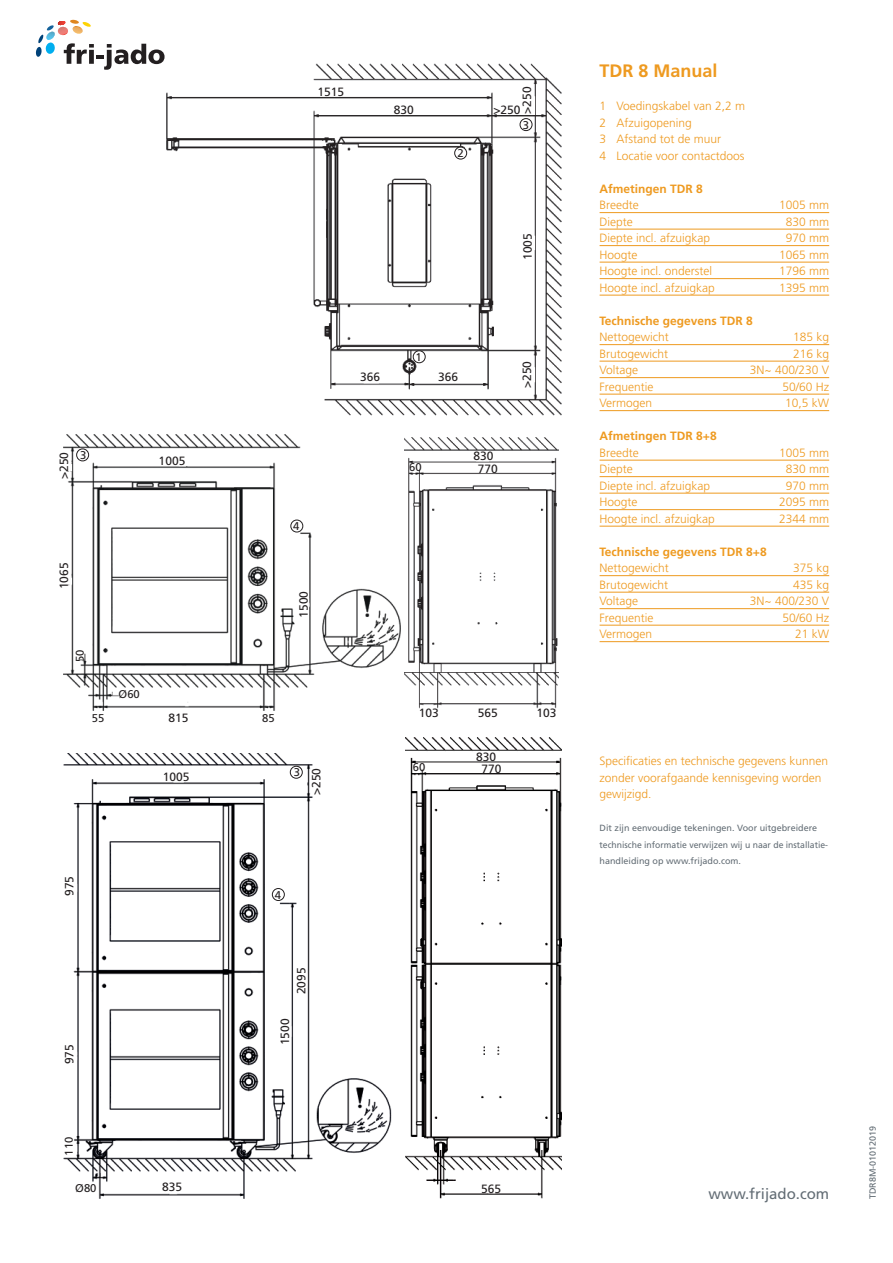
<style>
.page{position:relative;width:893px;height:1263px;background:#fff}
.page>*{position:absolute;margin:0;border:0;box-sizing:border-box;transform-origin:0 0}
.t1{font:700 18px "Frutiger LT Std";color:#ee9a20}
.t2{font:15px "Frutiger LT Std";color:#636d75}
.t3{font:300 12px/16.5px "Frutiger LT Std";color:#ee9a20}
.t4{font:12px "Frutiger LT Std";color:#231f20}
.t5{font:700 12px "Frutiger LT Std";color:#ee9a20}
.t6{font:11.25px "Frutiger LT Std";color:#231f20}
.t7{font:9px/16.5px "Frutiger LT Std";color:#636d75}
</style>
<div class="page">
<svg style="left:36px;top:20px;width:129px;height:50px"></svg>
<img style="left:406px;top:737px;width:155px;height:462px">
<img style="left:404px;top:437px;width:155px;height:271px">
<img style="left:162px;top:64px;width:399px;height:352px">
<img style="left:64px;top:435px;width:337px;height:276px">
<div style="left:291px;top:520px;width:12px;height:12px;background:#fff;border-radius:50%"></div>
<div style="left:290px;top:520px;width:13px;height:12px;border:1px solid #231f20;border-radius:50%"></div>
<div style="left:77px;top:449px;width:12px;height:12px;background:#fff;border-radius:50%"></div>
<div style="left:76px;top:448px;width:13px;height:13px;border:1px solid #231f20;border-radius:50%"></div>
<img style="left:64px;top:753px;width:328px;height:445px">
<div style="left:272px;top:888px;width:12px;height:12px;background:#fff;border-radius:50%"></div>
<div style="left:272px;top:888px;width:13px;height:13px;border:1px solid #231f20;border-radius:50%"></div>
<div style="left:290px;top:766px;width:12px;height:12px;background:#fff;border-radius:50%"></div>
<div style="left:290px;top:766px;width:13px;height:13px;border:1px solid #231f20;border-radius:50%"></div>
<div style="left:413px;top:351px;width:12px;height:12px;background:#fff;border-radius:50%"></div>
<div style="left:413px;top:350px;width:13px;height:13px;border:1px solid #231f20;border-radius:50%"></div>
<div style="left:455px;top:147px;width:12px;height:12px;background:#fff;border-radius:50%"></div>
<div style="left:454px;top:147px;width:13px;height:12px;border:1px solid #231f20;border-radius:50%"></div>
<div style="left:520px;top:119px;width:12px;height:12px;background:#fff;border-radius:50%"></div>
<div style="left:520px;top:118px;width:12px;height:13px;border:1px solid #231f20;border-radius:50%"></div>
<hr style="left:600px;top:212px;width:229px;height:1px;background:#ee9a20">
<hr style="left:600px;top:229px;width:229px;height:1px;background:#ee9a20">
<hr style="left:600px;top:245px;width:229px;height:1px;background:#ee9a20">
<hr style="left:600px;top:262px;width:229px;height:1px;background:#ee9a20">
<hr style="left:600px;top:278px;width:229px;height:1px;background:#ee9a20">
<hr style="left:600px;top:295px;width:229px;height:1px;background:#ee9a20">
<hr style="left:600px;top:344px;width:229px;height:1px;background:#ee9a20">
<hr style="left:600px;top:361px;width:229px;height:1px;background:#ee9a20">
<hr style="left:600px;top:377px;width:229px;height:1px;background:#ee9a20">
<hr style="left:600px;top:394px;width:229px;height:1px;background:#ee9a20">
<hr style="left:600px;top:410px;width:229px;height:1px;background:#ee9a20">
<hr style="left:600px;top:460px;width:229px;height:1px;background:#ee9a20">
<hr style="left:600px;top:476px;width:229px;height:1px;background:#ee9a20">
<hr style="left:600px;top:493px;width:229px;height:1px;background:#ee9a20">
<hr style="left:600px;top:509px;width:229px;height:1px;background:#ee9a20">
<hr style="left:600px;top:526px;width:229px;height:1px;background:#ee9a20">
<hr style="left:600px;top:575px;width:229px;height:1px;background:#ee9a20">
<hr style="left:600px;top:592px;width:229px;height:1px;background:#ee9a20">
<hr style="left:600px;top:608px;width:229px;height:1px;background:#ee9a20">
<hr style="left:600px;top:625px;width:229px;height:1px;background:#ee9a20">
<hr style="left:600px;top:641px;width:229px;height:1px;background:#ee9a20">
<p class="t4" style="left:317px;top:87px;width:28px">1515</p>
<p class="t4" style="left:394px;top:105px;width:22px">830</p>
<p class="t6" style="left:458px;top:149px;width:8px">2</p>
<p class="t4" style="left:522px;top:114px;width:29px;rotate:-90deg">&gt;250</p>
<p class="t4" style="left:493px;top:105px;width:29px">&gt;250</p>
<p class="t6" style="left:523px;top:120px;width:8px">3</p>
<p class="t4" style="left:523px;top:260px;width:28px;rotate:-90deg">1005</p>
<p class="t4" style="left:59px;top:479px;width:29px;rotate:-90deg">&gt;250</p>
<p class="t6" style="left:80px;top:451px;width:8px">3</p>
<p class="t4" style="left:59px;top:589px;width:28px;rotate:-90deg">1065</p>
<p class="t6" style="left:75px;top:662px;width:14px;rotate:-90deg">50</p>
<p class="t6" style="left:92px;top:714px;width:14px">55</p>
<p class="t6" style="left:119px;top:690px;width:23px">Ø60</p>
<p class="t4" style="left:159px;top:456px;width:28px">1005</p>
<p class="t6" style="left:293px;top:522px;width:8px">4</p>
<p class="t4" style="left:299px;top:618px;width:28px;rotate:-90deg">1500</p>
<p class="t4" style="left:169px;top:713px;width:22px">815</p>
<p class="t6" style="left:262px;top:714px;width:14px">85</p>
<p class="t6" style="left:294px;top:768px;width:8px">3</p>
<p class="t4" style="left:163px;top:772px;width:28px">1005</p>
<p class="t4" style="left:311px;top:795px;width:29px;rotate:-90deg">&gt;250</p>
<p class="t4" style="left:64px;top:896px;width:22px;rotate:-90deg">975</p>
<p class="t4" style="left:64px;top:1064px;width:22px;rotate:-90deg">975</p>
<p class="t6" style="left:64px;top:1156px;width:20px;rotate:-90deg">110</p>
<p class="t6" style="left:275px;top:890px;width:8px">4</p>
<p class="t4" style="left:296px;top:994px;width:28px;rotate:-90deg">2095</p>
<p class="t4" style="left:280px;top:1045px;width:28px;rotate:-90deg">1500</p>
<p class="t6" style="left:75px;top:1183px;width:23px">Ø80</p>
<p class="t4" style="left:162px;top:1182px;width:22px">835</p>
<p class="t6" style="left:416px;top:352px;width:8px">1</p>
<p class="t4" style="left:360px;top:372px;width:22px">366</p>
<p class="t4" style="left:438px;top:372px;width:22px">366</p>
<p class="t4" style="left:522px;top:388px;width:29px;rotate:-90deg">&gt;250</p>
<p class="t4" style="left:473px;top:451px;width:22px">830</p>
<p class="t6" style="left:409px;top:463px;width:14px">60</p>
<p class="t4" style="left:478px;top:464px;width:22px">770</p>
<p class="t4" style="left:419px;top:707px;width:22px">103</p>
<p class="t4" style="left:537px;top:707px;width:22px">103</p>
<p class="t4" style="left:478px;top:707px;width:22px">565</p>
<p class="t4" style="left:476px;top:751px;width:22px">830</p>
<p class="t6" style="left:413px;top:763px;width:14px">60</p>
<p class="t4" style="left:481px;top:764px;width:22px">770</p>
<p class="t4" style="left:481px;top:1183px;width:22px">565</p>
<h1 class="t1" style="left:600px;top:64px;width:120px">TDR 8 Manual</h1>
<p class="t3" style="left:600px;top:99px;width:147px">1 Voedingskabel van 2,2 m<br>2 Afzuigopening<br>3 Afstand tot de muur<br>4 Locatie voor contactdoos</p>
<p class="t5" style="left:600px;top:184px;width:105px">Afmetingen TDR 8</p>
<p class="t3" style="left:600px;top:198px;width:41px">Breedte</p>
<p class="t3" style="left:779px;top:198px;width:52px">1005 mm</p>
<p class="t3" style="left:600px;top:214px;width:35px">Diepte</p>
<p class="t3" style="left:786px;top:214px;width:45px">830 mm</p>
<p class="t3" style="left:600px;top:231px;width:112px">Diepte incl. afzuigkap</p>
<p class="t3" style="left:786px;top:231px;width:45px">970 mm</p>
<p class="t3" style="left:600px;top:247px;width:40px">Hoogte</p>
<p class="t3" style="left:779px;top:247px;width:52px">1065 mm</p>
<p class="t3" style="left:600px;top:264px;width:114px">Hoogte incl. onderstel</p>
<p class="t3" style="left:779px;top:264px;width:52px">1796 mm</p>
<p class="t3" style="left:600px;top:280px;width:117px">Hoogte incl. afzuigkap</p>
<p class="t3" style="left:779px;top:280px;width:52px">1395 mm</p>
<p class="t5" style="left:600px;top:316px;width:155px">Technische gegevens TDR 8</p>
<p class="t3" style="left:600px;top:330px;width:71px">Nettogewicht</p>
<p class="t3" style="left:793px;top:330px;width:38px">185 kg</p>
<p class="t3" style="left:600px;top:346px;width:70px">Brutogewicht</p>
<p class="t3" style="left:793px;top:346px;width:38px">216 kg</p>
<p class="t3" style="left:600px;top:363px;width:40px">Voltage</p>
<p class="t3" style="left:750px;top:363px;width:81px">3N~ 400/230 V</p>
<p class="t3" style="left:600px;top:379px;width:55px">Frequentie</p>
<p class="t3" style="left:782px;top:379px;width:48px">50/60 Hz</p>
<p class="t3" style="left:600px;top:396px;width:54px">Vermogen</p>
<p class="t3" style="left:785px;top:396px;width:46px">10,5 kW</p>
<p class="t5" style="left:600px;top:431px;width:119px">Afmetingen TDR 8+8</p>
<p class="t3" style="left:600px;top:445px;width:41px">Breedte</p>
<p class="t3" style="left:779px;top:445px;width:52px">1005 mm</p>
<p class="t3" style="left:600px;top:462px;width:35px">Diepte</p>
<p class="t3" style="left:786px;top:462px;width:45px">830 mm</p>
<p class="t3" style="left:600px;top:478px;width:112px">Diepte incl. afzuigkap</p>
<p class="t3" style="left:786px;top:478px;width:45px">970 mm</p>
<p class="t3" style="left:600px;top:495px;width:40px">Hoogte</p>
<p class="t3" style="left:779px;top:495px;width:52px">2095 mm</p>
<p class="t3" style="left:600px;top:511px;width:117px">Hoogte incl. afzuigkap</p>
<p class="t3" style="left:779px;top:511px;width:52px">2344 mm</p>
<p class="t5" style="left:600px;top:547px;width:169px">Technische gegevens TDR 8+8</p>
<p class="t3" style="left:600px;top:561px;width:71px">Nettogewicht</p>
<p class="t3" style="left:793px;top:561px;width:38px">375 kg</p>
<p class="t3" style="left:600px;top:577px;width:70px">Brutogewicht</p>
<p class="t3" style="left:793px;top:577px;width:38px">435 kg</p>
<p class="t3" style="left:600px;top:594px;width:40px">Voltage</p>
<p class="t3" style="left:750px;top:594px;width:81px">3N~ 400/230 V</p>
<p class="t3" style="left:600px;top:610px;width:55px">Frequentie</p>
<p class="t3" style="left:782px;top:610px;width:48px">50/60 Hz</p>
<p class="t3" style="left:600px;top:627px;width:54px">Vermogen</p>
<p class="t3" style="left:795px;top:627px;width:36px">21 kW</p>
<p class="t3" style="left:600px;top:754px;width:230px">Specificaties en technische gegevens kunnen zonder voorafgaande kennisgeving worden gewijzigd.</p>
<p class="t7" style="left:600px;top:820px;width:230px">Dit zijn eenvoudige tekeningen. Voor uitgebreidere technische informatie verwijzen wij u naar de installatie&shy;handleiding op www.frijado.com.</p>
<p class="t2" style="left:708px;top:1188px;width:122px">www.frijado.com</p>
<p class="t7" style="left:865px;top:1199px;width:75px;rotate:-90deg">TDR8M-01012019</p>
</div>
